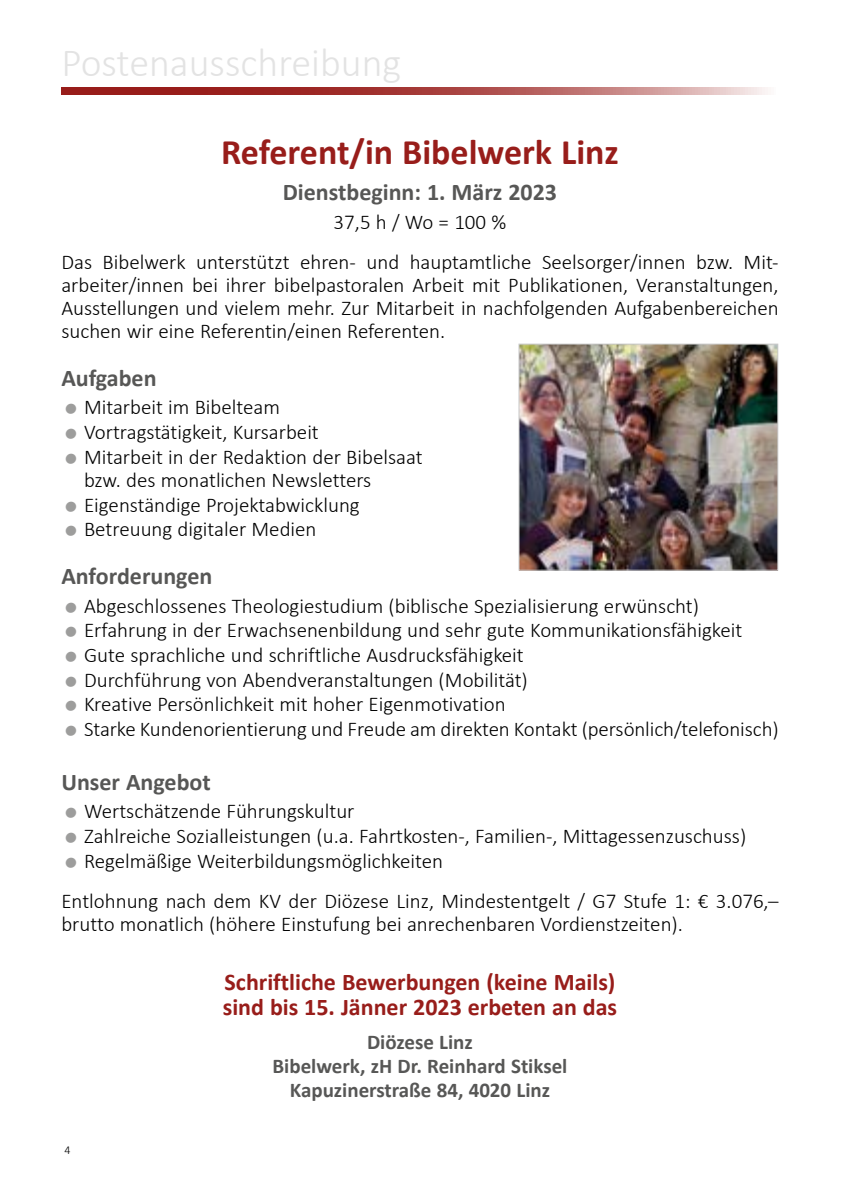
<style>
.page{position:relative;width:842px;height:1191px;background:#fff}
.page>*{position:absolute;margin:0;border:0;box-sizing:border-box;transform-origin:0 0}
.t1{font:300 40px "Calibri";color:#e3e3e3}
.t2{font:700 36px "Calibri";color:#981d1a}
.t3{font:700 24px/25px "Calibri";color:#981d1a}
.t4{font:700 24px "Calibri";color:#575756}
.t5{font:300 21px/23px "Calibri";color:#000}
.t6{font:700 21px/24.2px "Calibri";color:#575756;text-align:center}
.t7{font:300 12px "Calibri";color:#000}
.s1{font-style:italic;font-size:36px;color:#9d9d9c}
</style>
<div class="page">
<svg style="left:61px;top:88px;width:707px;height:7px;background:#b05351"></svg>
<img style="left:521px;top:346px;width:255px;height:222px">
<div style="left:519px;top:344px;width:259px;height:226px;border:1px solid #c8c8c8"></div>
<h1 class="t1" style="left:61px;top:38px;width:341px">Postenausschreibung</h1>
<h2 class="t2" style="left:221px;top:126px;width:399px">Referent/in Bibelwerk Linz</h2>
<p class="t4" style="left:283px;top:175px;width:276px">Dienstbeginn: 1. März 2023</p>
<p class="t5" style="left:61px;top:202px;width:719px;line-height:40px;text-align:center">37,5 h / Wo = 100 %<br>Das Bibelwerk unterstützt ehren- und hauptamtliche Seelsorger/innen bzw. Mit-</p>
<p class="t5" style="left:61px;top:273px;width:719px;text-align:justify">arbeiter/innen bei ihrer bibelpastoralen Arbeit mit Publikationen, Veranstaltungen, Ausstellungen und vielem mehr. Zur Mitarbeit in nachfolgenden Aufgabenbereichen suchen wir eine Referentin/einen Referenten.</p>
<p class="t4" style="left:61px;top:361px;width:97px">Aufgaben</p>
<p class="t5" style="left:61px;top:396px;width:220px"><span class="s1">•</span> Mitarbeit im Bibelteam</p>
<p class="t5" style="left:61px;top:420px;width:259px"><span class="s1">•</span> Vortragstätigkeit, Kursarbeit</p>
<p class="t5" style="left:84px;top:445px;width:340px;text-indent:-23px"><span class="s1">•</span> Mitarbeit in der Redaktion der Bibelsaat bzw. des monatlichen Newsletters</p>
<p class="t5" style="left:61px;top:493px;width:300px"><span class="s1">•</span> Eigenständige Projektabwicklung</p>
<p class="t5" style="left:61px;top:517px;width:257px"><span class="s1">•</span> Betreuung digitaler Medien</p>
<p class="t4" style="left:61px;top:559px;width:152px">Anforderungen</p>
<p class="t5" style="left:61px;top:594px;width:639px"><span class="s1">•</span> Abgeschlossenes Theologiestudium (biblische Spezialisierung erwünscht)</p>
<p class="t5" style="left:61px;top:618px;width:682px"><span class="s1">•</span> Erfahrung in der Erwachsenenbildung und sehr gute Kommunikationsfähigkeit</p>
<p class="t5" style="left:61px;top:643px;width:464px"><span class="s1">•</span> Gute sprachliche und schriftliche Ausdrucksfähigkeit</p>
<p class="t5" style="left:61px;top:668px;width:468px"><span class="s1">•</span> Durchführung von Abendveranstaltungen (Mobilität)</p>
<p class="t5" style="left:61px;top:693px;width:446px"><span class="s1">•</span> Kreative Persönlichkeit mit hoher Eigenmotivation</p>
<p class="t5" style="left:61px;top:717px;width:719px"><span class="s1">•</span> Starke Kundenorientierung und Freude am direkten Kontakt (persönlich/telefonisch)</p>
<p class="t4" style="left:61px;top:764px;width:151px">Unser Angebot</p>
<p class="t5" style="left:61px;top:799px;width:295px"><span class="s1">•</span> Wertschätzende Führungskultur</p>
<p class="t5" style="left:61px;top:824px;width:686px"><span class="s1">•</span> Zahlreiche Sozialleistungen (u.a. Fahrtkosten-, Familien-, Mittagessenzuschuss)</p>
<p class="t5" style="left:61px;top:840px;width:719px;line-height:40px"><span class="s1">•</span> Regelmäßige Weiterbildungsmöglichkeiten<br>Entlohnung nach dem KV der Diözese Linz, Mindestentgelt / G7 Stufe 1: € 3.076,–</p>
<p class="t5" style="left:61px;top:912px;width:623px">brutto monatlich (höhere Einstufung bei anrechenbaren Vordienstzeiten).</p>
<p class="t3" style="left:223px;top:969px;width:396px">Schriftliche Bewerbungen (keine Mails) sind bis 15. Jänner 2023 erbeten an das</p>
<p class="t6" style="left:272px;top:1029px;width:296px">Diözese Linz<br>Bibelwerk, zH Dr. Reinhard Stiksel<br>Kapuzinerstraße 84, 4020 Linz</p>
<p class="t7" style="left:64px;top:1142px;width:8px">4</p>
</div>
